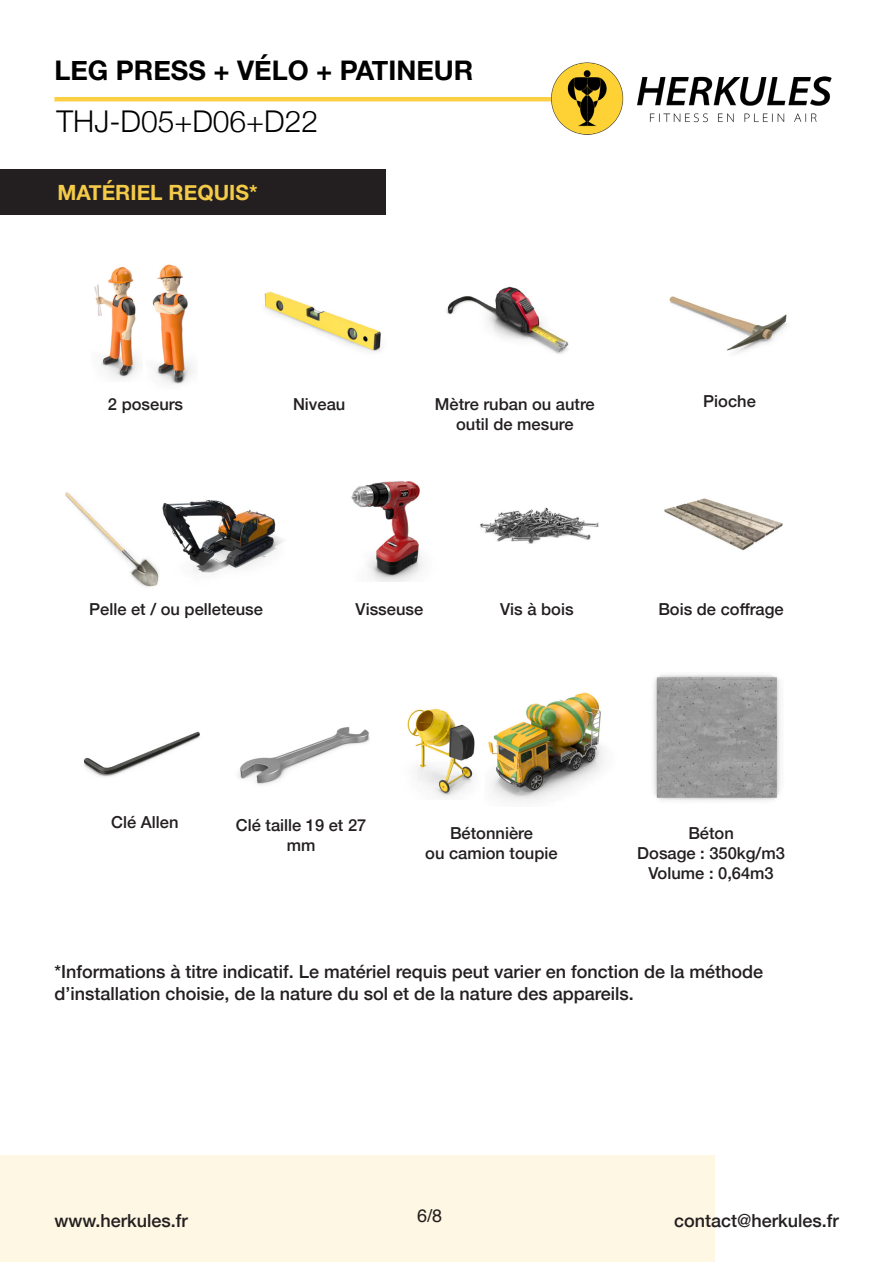
<style>
.page{position:relative;width:893px;height:1263px;background:#fff}
.page>*{position:absolute;margin:0;border:0;box-sizing:border-box;transform-origin:0 0}
.t1{font:300 30px "Helvetica Neue";color:#000001}
.t2{font:700 27px "Helvetica Neue";color:#000001}
.t3{font:700 21px "Helvetica Neue";color:#f4cb49}
.t4{font:500 18px/21.6px "Helvetica Neue";color:#231f20}
.t5{font:18px "Helvetica";color:#231f20}
.t6{font:500 16.5px/19.8px "Helvetica Neue";color:#231f20;text-align:center}
</style>
<div class="page">
<div style="left:0;top:1156px;width:715px;height:106px;background:#fef7e3"></div>
<hr style="left:54px;top:97px;width:505px;height:4px;background:#fcd044">
<img style="left:546px;top:62px;width:286px;height:73px">
<div style="left:0;top:169px;width:386px;height:45px;background:#231f20"></div>
<img style="left:65px;top:492px;width:94px;height:95px">
<img style="left:488px;top:692px;width:116px;height:110px">
<img style="left:162px;top:500px;width:122px;height:73px">
<img style="left:83px;top:731px;width:117px;height:46px">
<img style="left:669px;top:296px;width:118px;height:57px">
<img style="left:446px;top:286px;width:123px;height:68px">
<img style="left:664px;top:498px;width:119px;height:53px">
<img style="left:264px;top:291px;width:117px;height:61px">
<img style="left:407px;top:708px;width:68px;height:90px">
<img style="left:653px;top:674px;width:127px;height:127px">
<img style="left:152px;top:264px;width:41px;height:121px">
<img style="left:94px;top:266px;width:46px;height:113px">
<img style="left:480px;top:507px;width:119px;height:37px">
<img style="left:351px;top:481px;width:72px;height:101px">
<img style="left:238px;top:727px;width:132px;height:58px">
<p class="t2" style="left:54px;top:50px;width:420px">LEG PRESS + VÉLO + PATINEUR</p>
<p class="t1" style="left:57px;top:98px;width:263px">THJ-D05+D06+D22</p>
<p class="t3" style="left:57px;top:176px;width:202px">MATÉRIEL REQUIS*</p>
<p class="t6" style="left:108px;top:393px;width:77px">2 poseurs</p>
<p class="t6" style="left:293px;top:393px;width:54px">Niveau</p>
<p class="t6" style="left:435px;top:393px;width:161px">Mètre ruban ou autre outil de mesure</p>
<p class="t6" style="left:703px;top:390px;width:54px">Pioche</p>
<p class="t6" style="left:89px;top:598px;width:175px">Pelle et / ou pelleteuse</p>
<p class="t6" style="left:355px;top:598px;width:69px">Visseuse</p>
<p class="t6" style="left:500px;top:598px;width:75px">Vis à bois</p>
<p class="t6" style="left:658px;top:598px;width:127px">Bois de coffrage</p>
<p class="t6" style="left:111px;top:811px;width:69px">Clé Allen</p>
<p class="t6" style="left:236px;top:814px;width:132px">Clé taille 19 et 27 mm</p>
<p class="t6" style="left:450px;top:822px;width:84px">Bétonnière</p>
<p class="t6" style="left:425px;top:842px;width:134px">ou camion toupie</p>
<p class="t6" style="left:688px;top:822px;width:47px">Béton</p>
<p class="t6" style="left:637px;top:842px;width:149px">Dosage : 350kg/m3</p>
<p class="t6" style="left:648px;top:862px;width:127px">Volume : 0,64m3</p>
<p class="t4" style="left:54px;top:959px;width:710px">*Informations à titre indicatif. Le matériel requis peut varier en fonction de la méthode d’installation choisie, de la nature du sol et de la nature des appareils.</p>
<p class="t4" style="left:54px;top:1208px;width:135px">www.herkules.fr</p>
<p class="t5" style="left:417px;top:1202px;width:27px">6/8</p>
<p class="t4" style="left:674px;top:1208px;width:166px">contact@herkules.fr</p>
</div>
